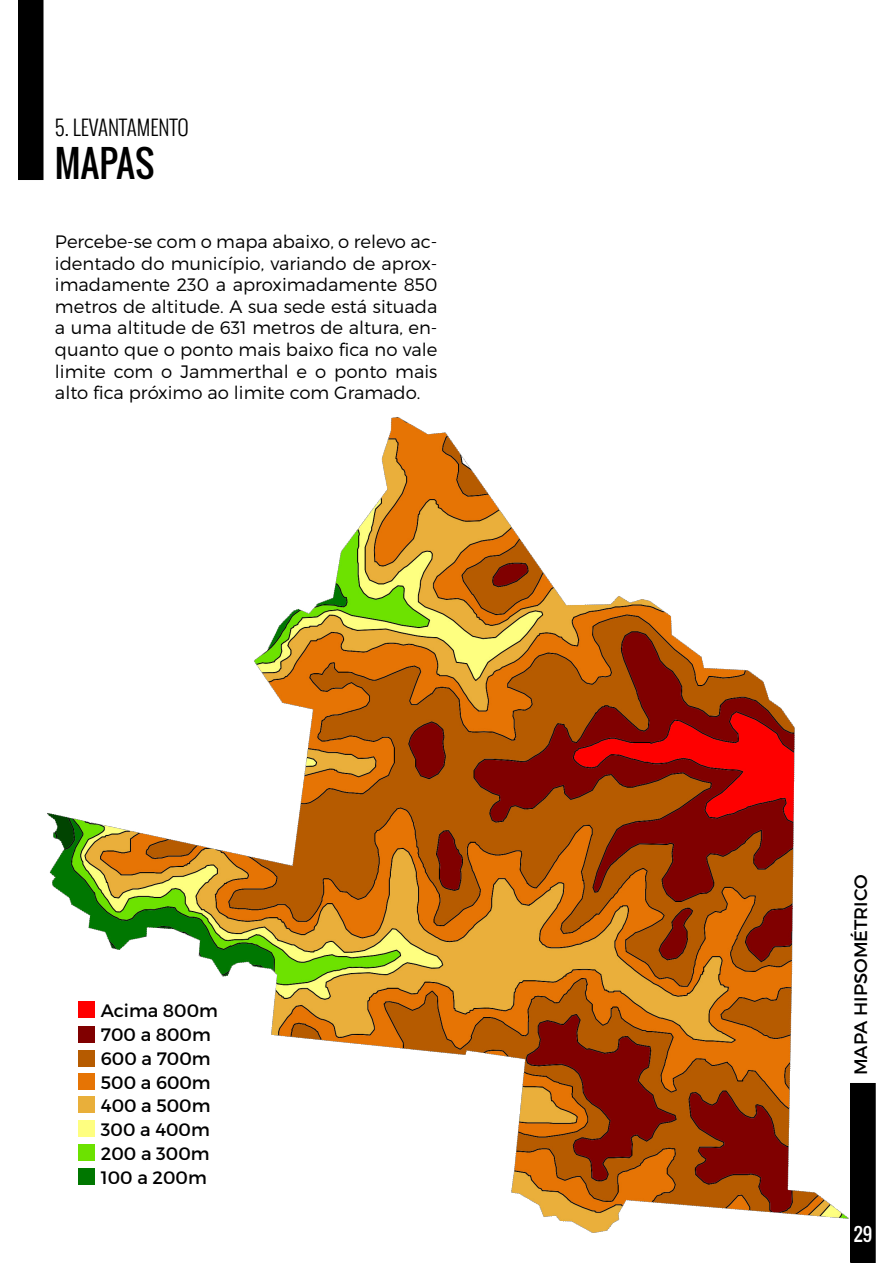
<style>
.page{position:relative;width:893px;height:1263px;background:#fff}
.page>*{position:absolute;margin:0;border:0;box-sizing:border-box;transform-origin:0 0}
.t1{font:36px "Oswald";color:#000}
.t2{font:300 21px "Oswald";color:#000}
.t3{font:300 18px/21.6px "Montserrat";color:#000;text-align:justify}
.t4{font:18px/23.9px "Montserrat";color:#000}
.t5{font:18px "Oswald";color:#fff}
</style>
<div class="page">
<img style="left:47px;top:417px;width:802px;height:816px">
<div style="left:78px;top:1001px;width:16px;height:17px;background:#f00"></div>
<div style="left:78px;top:1026px;width:16px;height:16px;background:#800000"></div>
<div style="left:78px;top:1050px;width:16px;height:16px;background:#b65b00"></div>
<div style="left:78px;top:1073px;width:16px;height:17px;background:#e67404"></div>
<div style="left:78px;top:1097px;width:16px;height:16px;background:#e9af3a"></div>
<div style="left:78px;top:1120px;width:16px;height:17px;background:#fefe80"></div>
<div style="left:78px;top:1144px;width:16px;height:17px;background:#6ce200"></div>
<div style="left:78px;top:1168px;width:16px;height:17px;background:#070"></div>
<div style="left:19px;top:1px;width:24px;height:178px;background:#000"></div>
<div style="left:18px;top:0;width:26px;height:180px;border:2px solid #000"></div>
<div style="left:851px;top:1084px;width:24px;height:178px;background:#000"></div>
<div style="left:850px;top:1083px;width:26px;height:180px;border:2px solid #000"></div>
<p class="t2" style="left:55px;top:112px;width:135px">5. LEVANTAMENTO</p>
<h1 class="t1" style="left:55px;top:137px;width:101px">MAPAS</h1>
<p class="t3" style="left:55px;top:230px;width:384px">Percebe-se com o mapa abaixo, o relevo ac&shy;identado do município, variando de aprox&shy;imadamente 230 a aproximadamente 850 metros de altitude. A sua sede está situada a uma altitude de 631 metros de altura, en&shy;quanto que o ponto mais baixo fica no vale limite com o Jammerthal e o ponto mais alto fica próximo ao limite com Gramado.</p>
<p class="t4" style="left:101px;top:998px;width:118px">Acima 800m<br>700 a 800m<br>600 a 700m<br>500 a 600m<br>400 a 500m<br>300 a 400m<br>200 a 300m<br>100 a 200m</p>
<p class="t4" style="left:849px;top:1075px;width:202px;rotate:-90deg">MAPA HIPSOMÉTRICO</p>
<p class="t5" style="left:854px;top:1220px;width:20px">29</p>
</div>
